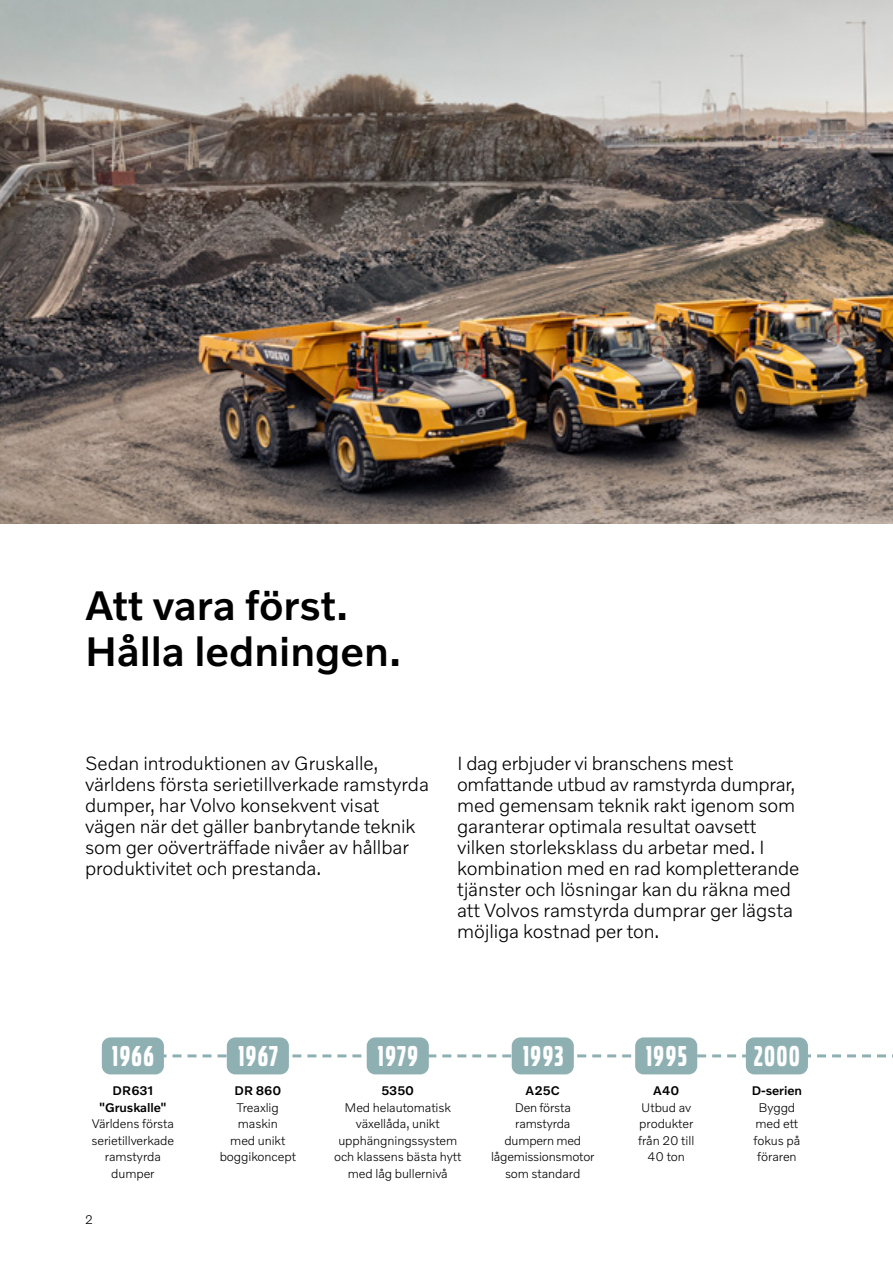
<style>
.page{position:relative;width:893px;height:1263px;background:#fff}
.page>*{position:absolute;margin:0;border:0;box-sizing:border-box;transform-origin:0 0}
.t1{font:500 42px/46.5px "Volvo Novum";color:#000}
.t2{font:30px "Volvo Broad Pro";letter-spacing:.06em;color:#fff}
.t3{font:300 19.5px/21px "Volvo Novum";letter-spacing:-.005em;color:#000}
.t4{font:300 12.75px/16.5px "Volvo Novum";letter-spacing:-.005em;color:#000;text-align:center}
.t5{font:500 12.75px/16.5px "Volvo Novum";letter-spacing:-.005em;color:#000;text-align:center}
</style>
<div class="page">
<svg style="left:164px;top:1054px;width:729px;height:3px"></svg>
<div style="left:102px;top:1037px;width:62px;height:37px;background:#8fb0b2;border-radius:9px"></div>
<div style="left:227px;top:1037px;width:62px;height:37px;background:#8fb0b2;border-radius:9px"></div>
<div style="left:367px;top:1037px;width:62px;height:37px;background:#8fb0b2;border-radius:9px"></div>
<div style="left:512px;top:1037px;width:62px;height:37px;background:#8fb0b2;border-radius:9px"></div>
<div style="left:635px;top:1037px;width:62px;height:37px;background:#8fb0b2;border-radius:9px"></div>
<div style="left:746px;top:1037px;width:62px;height:37px;background:#8fb0b2;border-radius:9px"></div>
<img style="left:0;top:0;width:893px;height:523px">
<h1 class="t1" style="left:85px;top:580px;width:318px">Att vara först.<br>Hålla ledningen.</h1>
<p class="t3" style="left:85px;top:752px;width:345px">Sedan introduktionen av Gruskalle, världens första serietillverkade ramstyrda dumper, har Volvo konsekvent visat vägen när det gäller banbrytande teknik som ger oöverträffade nivåer av hållbar produktivitet och prestanda.</p>
<p class="t3" style="left:457px;top:752px;width:344px">I dag erbjuder vi branschens mest omfattande utbud av ramstyrda dumprar, med gemensam teknik rakt igenom som garanterar optimala resultat oavsett vilken storleksklass du arbetar med. I kombination med en rad kompletterande tjänster och lösningar kan du räkna med att Volvos ramstyrda dumprar ger lägsta möjliga kostnad per ton.</p>
<h2 class="t2" style="left:112px;top:1042px;width:43px">1966</h2>
<h2 class="t2" style="left:238px;top:1042px;width:41px">1967</h2>
<h2 class="t2" style="left:378px;top:1042px;width:41px">1979</h2>
<h2 class="t2" style="left:523px;top:1042px;width:42px">1993</h2>
<h2 class="t2" style="left:646px;top:1042px;width:42px">1995</h2>
<h2 class="t2" style="left:754px;top:1042px;width:47px">2000</h2>
<p class="t5" style="left:99px;top:1082px;width:69px">DR631 "Gruskalle"</p>
<p class="t4" style="left:92px;top:1115px;width:84px">Världens första serietillverkade ramstyrda dumper</p>
<p class="t4" style="left:85px;top:1210px;width:9px">2</p>
<p class="t5" style="left:234px;top:1082px;width:48px">DR 860</p>
<p class="t4" style="left:220px;top:1099px;width:78px">Treaxlig maskin<br>med unikt boggikoncept</p>
<p class="t5" style="left:381px;top:1082px;width:34px">5350</p>
<p class="t4" style="left:334px;top:1099px;width:129px">Med helautomatisk växellåda, unikt upphängningssystem och klassens bästa hytt med låg bullernivå</p>
<p class="t5" style="left:526px;top:1082px;width:36px">A25C</p>
<p class="t4" style="left:491px;top:1099px;width:105px">Den första ramstyrda dumpern med lågemissionsmotor som standard</p>
<p class="t5" style="left:653px;top:1082px;width:28px">A40</p>
<p class="t4" style="left:638px;top:1099px;width:58px">Utbud av produkter från 20 till<br>40 ton</p>
<p class="t5" style="left:752px;top:1082px;width:52px">D-serien</p>
<p class="t4" style="left:754px;top:1099px;width:48px">Byggd med ett fokus på föraren</p>
</div>
